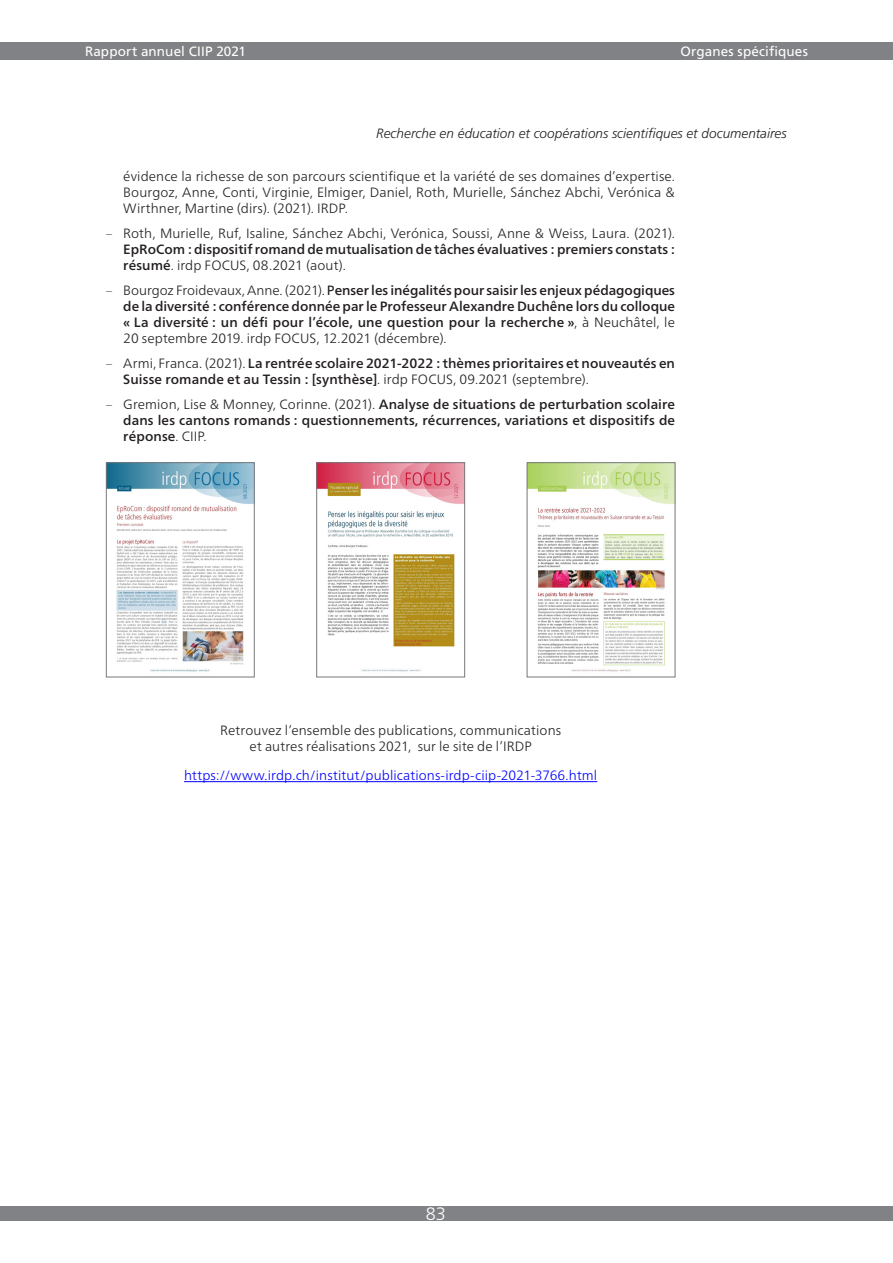
<style>
.page{position:relative;width:893px;height:1263px;background:#fff}
.page>*{position:absolute;margin:0;border:0;box-sizing:border-box;transform-origin:0 0}
.t1{font:300 18px "Frutiger LT Std";color:#fff}
.t2{font:500 13.5px/16.2px "Frutiger Neue LT Pro";letter-spacing:.01em;color:#231f20;text-align:justify}
.cm_texte{font:300 13.5px/16.2px "Frutiger Neue LT Pro";letter-spacing:.005em;color:#231f20;text-align:justify}
.cm_texte-2{font:300 13.5px "Frutiger Neue LT Pro";letter-spacing:.005em;color:#00f}
.cm_mandat{font:italic 300 13.5px "Frutiger LT Std";color:#231f20}
.cm_mandat-2{font:13.5px "Frutiger LT Std";letter-spacing:.01em;color:#fff}
.s1{font-family:"Frutiger LT Std";font-stretch:condensed;font-size:12px;color:#5f5f5f}
.s2{font-weight:500}
.s3{font-family:"Frutiger LT Std";font-weight:300;font-stretch:condensed;font-size:12px;color:#5f5f5f}
.s4{font-weight:300}
.s5{font-weight:400}
</style>
<div class="page">
<div style="left:0;top:1205px;width:893px;height:15px;background:#808285"></div>
<div style="left:0;top:43px;width:893px;height:17px;background:#808285"></div>
<img style="left:108px;top:464px;width:145px;height:208px">
<div style="left:106px;top:462px;width:149px;height:215px;border:1px solid #76787b"></div>
<img style="left:318px;top:464px;width:145px;height:208px">
<div style="left:316px;top:462px;width:149px;height:215px;border:1px solid #76787b"></div>
<img style="left:529px;top:464px;width:144px;height:208px">
<div style="left:527px;top:462px;width:148px;height:215px;border:1px solid #76787b"></div>
<hr style="left:184px;top:781px;width:413px;height:1px;background:#00f">
<p class="cm_mandat-2" style="left:85px;top:43px;width:163px">Rapport annuel CIIP 2021</p>
<p class="cm_mandat-2" style="left:680px;top:43px;width:129px">Organes spécifiques</p>
<p class="cm_mandat" style="left:376px;top:125px;width:412px">Recherche en éducation et coopérations scientifiques et documentaires</p>
<p class="cm_texte" style="left:123px;top:168px;width:553px">évidence la richesse de son parcours scientifique et la variété de ses domaines d’expertise.<br>Bourgoz, Anne, Conti, Virginie, Elmiger, Daniel, Roth, Murielle, Sánchez Abchi, Verónica &amp; Wirthner, Martine (dirs). (2021). IRDP.</p>
<p class="cm_texte" style="left:123px;top:225px;width:553px;text-indent:-17px"><span class="s1">–</span> Roth, Murielle, Ruf, Isaline, Sánchez Abchi, Verónica, Soussi, Anne &amp; Weiss, Laura. (2021).<br><span class="s2">EpRoCom : dispositif romand de mutualisation de tâches évaluatives : premiers constats : résumé</span>. irdp FOCUS, 08.2021 (aout).</p>
<p class="t2" style="left:123px;top:282px;width:553px;text-indent:-17px"><span class="s3">–</span> <span class="s4">Bourgoz Froidevaux, Anne. (2021).</span> <span class="s5">P</span>enser les inégalités pour saisir les enjeux pédagogiques de la diversité : conférence donnée par le Professeur Alexandre Duchêne lors du colloque « La diversité : un défi pour l’école, une question pour la recherche »<span class="s4">, à Neuchâtel, le 20 septembre 2019. irdp FOCUS, 12.2021 (décembre).</span></p>
<p class="t2" style="left:123px;top:355px;width:553px;text-indent:-17px"><span class="s3">–</span> <span class="s4">Armi, Franca. (2021).</span> La rentrée scolaire 2021-2022 : thèmes prioritaires et nouveautés en<br>Suisse romande et au Tessin : [synthèse]<span class="s4">. irdp FOCUS, 09.2021 (septembre).</span></p>
<p class="t2" style="left:123px;top:396px;width:553px;text-indent:-17px"><span class="s3">–</span> <span class="s4">Gremion, Lise &amp; Monney, Corinne. (2021).</span> Analyse de situations de perturbation scolaire dans les cantons romands : questionnements, récurrences, variations et dispositifs de réponse<span class="s4">. CIIP.</span></p>
<p class="cm_texte" style="left:220px;top:722px;width:342px;text-align:center">Retrouvez l’ensemble des publications, communications et autres réalisations 2021, sur le site de l’IRDP</p>
<p class="cm_texte-2" style="left:184px;top:767px;width:415px">https://www.irdp.ch/institut/publications-irdp-ciip-2021-3766.html</p>
<h1 class="t1" style="left:426px;top:1203px;width:21px">83</h1>
</div>
